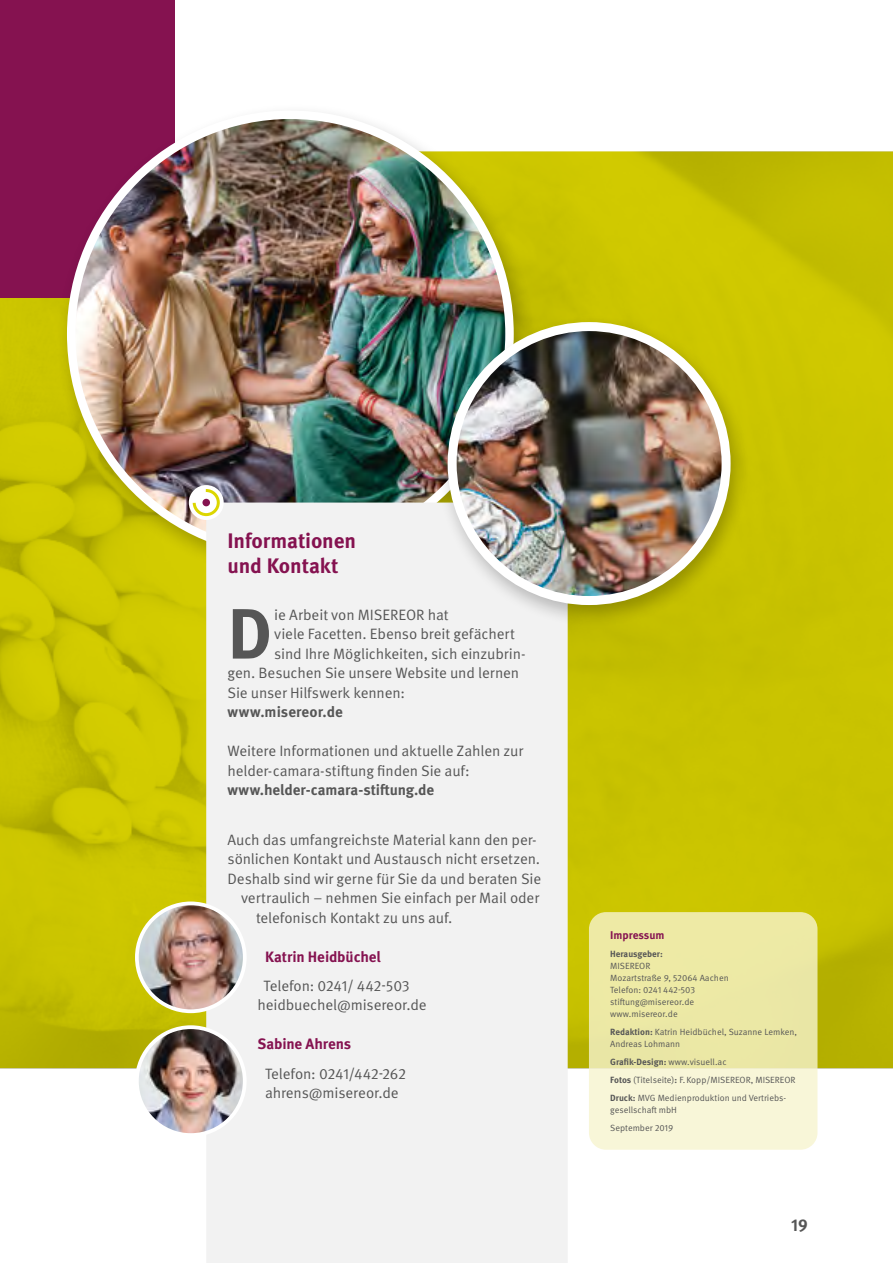
<style>
.page{position:relative;width:893px;height:1263px;background:#fff}
.page>*{position:absolute;margin:0;border:0;box-sizing:border-box;transform-origin:0 0}
.t1{font:700 71.1px "Meta Pro";color:#565656}
.t2{font:700 21px/25.2px "Meta Pro";letter-spacing:-.01em;color:#851250}
.t3{font:700 17.1px "Meta Pro";color:#565656}
.t4{font:15px/19.5px "Meta Pro Norm";letter-spacing:-.01em;color:#565656}
.t5{font:700 15px "Meta Pro";color:#565656}
.t6{font:700 15px "Meta Pro";letter-spacing:-.01em;color:#851250}
.t7{font:700 11.25px "Meta Pro";letter-spacing:-.005em;color:#851250}
.t8{font:9px/12px "Meta Pro Norm";color:#565656}
.t9{font:700 9px "Meta Pro";color:#565656}
.s1{font-family:"Meta Pro";font-weight:700}
.s2{font-family:"Meta Pro Norm";font-weight:400}
</style>
<div class="page">
<img style="left:0;top:152px;width:893px;height:916px">
<div style="left:0;top:0;width:174px;height:298px;background:#851250"></div>
<div style="left:55px;top:102px;width:481px;height:481px;background:#000;opacity:.25"></div>
<img style="left:71px;top:115px;width:438px;height:434px">
<div style="left:206px;top:502px;width:362px;height:761px;background:#f2f2f2"></div>
<div style="left:437px;top:315px;width:314px;height:313px;background:#000;opacity:.25"></div>
<img style="left:452px;top:329px;width:274px;height:270px">
<div style="left:448px;top:322px;width:283px;height:283px;border:9px solid #fff;border-radius:50%"></div>
<svg style="left:189px;top:485px;width:35px;height:35px"></svg>
<div style="left:193px;top:489px;width:27px;height:27px;border:3px solid #dcd600;border-radius:50%"></div>
<div style="left:202px;top:499px;width:8px;height:7px;background:#851250;border-radius:50%"></div>
<svg style="left:589px;top:912px;width:228px;height:238px;fill:#eeeaa5"></svg>
<img style="left:137px;top:903px;width:108px;height:108px;border-radius:54px">
<div style="left:135px;top:901px;width:112px;height:112px;border:4px solid #fff;border-radius:50%"></div>
<img style="left:137px;top:1027px;width:108px;height:108px;border-radius:54px">
<div style="left:135px;top:1025px;width:112px;height:112px;border:4px solid #fff;border-radius:50%"></div>
<h2 class="t2" style="left:227px;top:527px;width:130px">Informationen und Kontakt</h2>
<h1 class="t1" style="left:227px;top:578px;width:46px">D</h1>
<p class="t4" style="left:274px;top:604px;width:176px">ie Arbeit von MISEREOR hat</p>
<p class="t4" style="left:274px;top:623px;width:242px">viele Facetten. Ebenso breit gefächert</p>
<p class="t4" style="left:274px;top:643px;width:253px">sind Ihre Möglichkeiten, sich einzubrin-</p>
<p class="t4" style="left:227px;top:662px;width:293px">gen. Besuchen Sie unsere Website und lernen</p>
<p class="t4" style="left:227px;top:682px;width:179px">Sie unser Hilfswerk kennen:</p>
<p class="t5" style="left:227px;top:700px;width:117px">www.misereor.de</p>
<p class="t4" style="left:227px;top:740px;width:297px">Weitere Informationen und aktuelle Zahlen zur helder-camara-stiftung finden Sie auf:</p>
<p class="t5" style="left:227px;top:778px;width:208px">www.helder-camara-stiftung.de</p>
<p class="t4" style="left:227px;top:829px;width:311px">Auch das umfangreichste Material kann den per-</p>
<p class="t4" style="left:227px;top:848px;width:314px">sönlichen Kontakt und Austausch nicht ersetzen.</p>
<p class="t4" style="left:227px;top:868px;width:315px">Deshalb sind wir gerne für Sie da und beraten Sie</p>
<p class="t4" style="left:241px;top:887px;width:300px">vertraulich – nehmen Sie einfach per Mail oder</p>
<p class="t4" style="left:256px;top:907px;width:198px">telefonisch Kontakt zu uns auf.</p>
<p class="t6" style="left:265px;top:945px;width:117px">Katrin Heidbüchel</p>
<p class="t4" style="left:257px;top:975px;width:171px;text-indent:6px">Telefon: 0241/ 442-503 heidbuechel@misereor.de</p>
<p class="t6" style="left:257px;top:1032px;width:95px">Sabine Ahrens</p>
<p class="t4" style="left:265px;top:1063px;width:143px">Telefon: 0241/442-262 ahrens@misereor.de</p>
<p class="t7" style="left:610px;top:926px;width:56px">Impressum</p>
<p class="t9" style="left:610px;top:947px;width:54px">Herausgeber:</p>
<p class="t8" style="left:610px;top:959px;width:120px">MISEREOR<br>Mozartstraße 9, 52064 Aachen<br>Telefon: 0241 442-503 stiftung@misereor.de www.misereor.de</p>
<p class="t8" style="left:610px;top:1025px;width:188px"><span class="s1">Redaktion:</span> Katrin Heidbüchel, Suzanne Lemken,<br>Andreas Lohmann</p>
<p class="t9" style="left:610px;top:1055px;width:118px">Grafik-Design: <span class="s2">www.visuell.ac</span></p>
<p class="t8" style="left:610px;top:1070px;width:187px;line-height:18px"><span class="s1">Fotos</span> (Titelseite)<span class="s1">:</span> F.Kopp/MISEREOR, MISEREOR<br><span class="s1">Druck:</span> MVG Medienproduktion und Vertriebs-</p>
<p class="t8" style="left:610px;top:1100px;width:68px;line-height:18px">gesellschaft mbH<br>September 2019</p>
<p class="t3" style="left:791px;top:1212px;width:18px">19</p>
</div>
